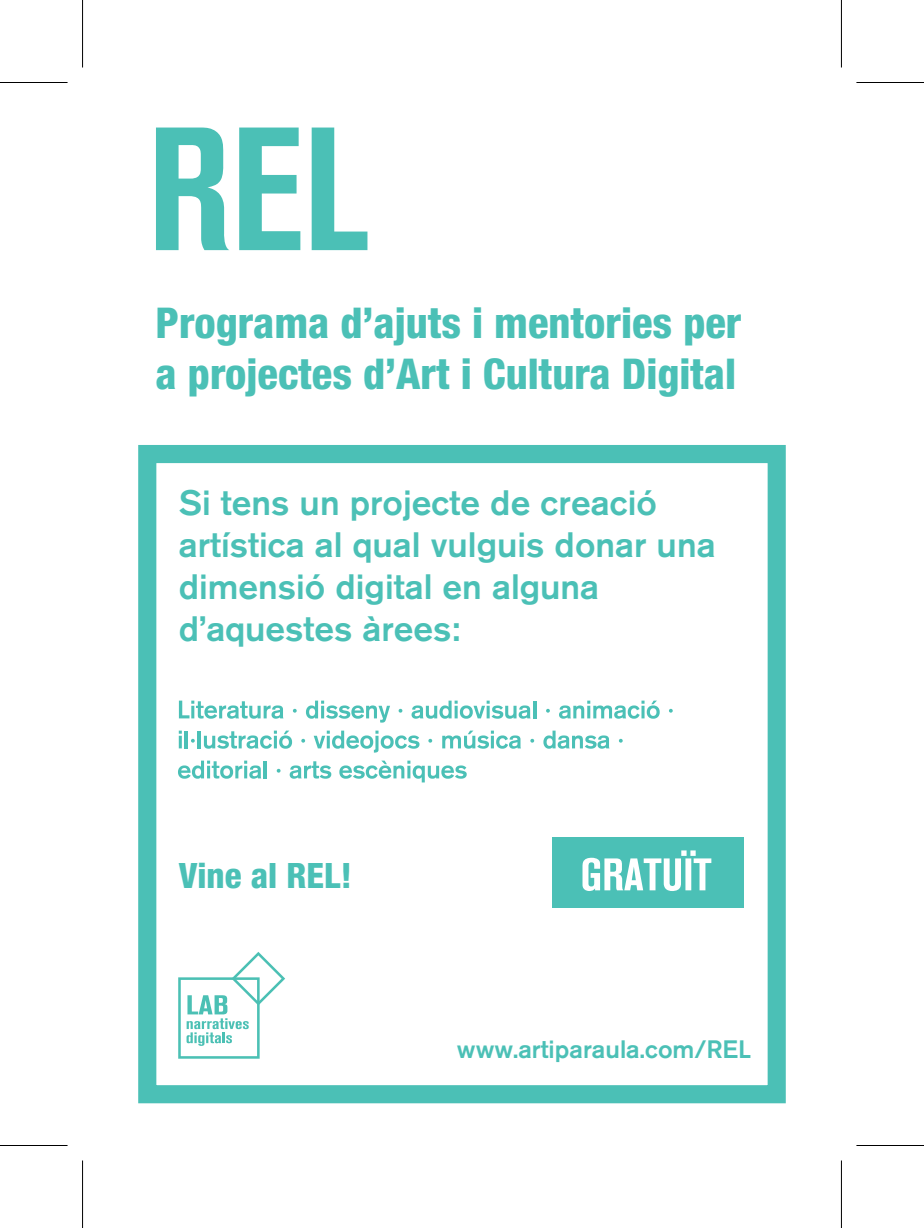
<style>
.page{position:relative;width:924px;height:1228px;background:#fff}
.page>*{position:absolute;margin:0;border:0;box-sizing:border-box;transform-origin:0 0}
.t1{font:800 condensed 42.5px/51px "Helvetica Neue LT Std";color:#4bc0b6}
.t2{font:500 35px/42px "Akzidenz Grotesk BQ";color:#4bc0b6}
.t3{font:800 condensed 35px "Helvetica Neue LT Std";color:#4bc0b6}
.t4{font:500 25px "Akzidenz Grotesk BQ";color:#4bc0b6}
</style>
<div class="page">
<div style="left:552px;top:837px;width:191px;height:70px;background:#4bc0b6"></div>
<svg style="left:156px;top:128px;width:73px;height:122px"></svg>
<svg style="left:239px;top:128px;width:61px;height:122px"></svg>
<svg style="left:311px;top:128px;width:56px;height:122px"></svg>
<div style="left:138px;top:445px;width:647px;height:658px;border:18px solid #4bc0b6"></div>
<svg style="left:179px;top:701px;width:104px;height:18px"></svg>
<svg style="left:293px;top:709px;width:3px;height:4px"></svg>
<svg style="left:306px;top:701px;width:84px;height:22px"></svg>
<svg style="left:398px;top:709px;width:4px;height:4px"></svg>
<svg style="left:411px;top:701px;width:119px;height:18px"></svg>
<hr style="left:533px;top:701px;width:3px;height:17px;background:#4bc0b6">
<svg style="left:546px;top:709px;width:3px;height:4px"></svg>
<svg style="left:559px;top:701px;width:100px;height:18px"></svg>
<svg style="left:669px;top:709px;width:3px;height:4px"></svg>
<svg style="left:179px;top:731px;width:3px;height:17px"></svg>
<hr style="left:185px;top:731px;width:3px;height:17px;background:#4bc0b6">
<svg style="left:191px;top:739px;width:4px;height:4px"></svg>
<hr style="left:198px;top:731px;width:3px;height:17px;background:#4bc0b6">
<svg style="left:204px;top:731px;width:88px;height:18px"></svg>
<svg style="left:301px;top:739px;width:4px;height:4px"></svg>
<svg style="left:313px;top:731px;width:106px;height:22px"></svg>
<svg style="left:428px;top:739px;width:4px;height:4px"></svg>
<svg style="left:442px;top:731px;width:79px;height:18px"></svg>
<svg style="left:530px;top:739px;width:4px;height:4px"></svg>
<svg style="left:543px;top:731px;width:66px;height:18px"></svg>
<svg style="left:618px;top:739px;width:4px;height:4px"></svg>
<svg style="left:178px;top:761px;width:83px;height:18px"></svg>
<hr style="left:263px;top:761px;width:3px;height:17px;background:#4bc0b6">
<svg style="left:277px;top:769px;width:3px;height:4px"></svg>
<svg style="left:289px;top:761px;width:42px;height:18px"></svg>
<svg style="left:339px;top:761px;width:127px;height:21px"></svg>
<svg style="left:178px;top:952px;width:107px;height:107px"></svg>
<svg style="left:582px;top:850px;width:129px;height:41px"></svg>
<hr style="left:0;top:82px;width:68px;height:1px;background:#000">
<hr style="left:856px;top:82px;width:67px;height:1px;background:#000">
<hr style="left:0;top:1145px;width:68px;height:1px;background:#000">
<hr style="left:856px;top:1145px;width:67px;height:1px;background:#000">
<hr style="left:82px;top:0;width:1px;height:68px;background:#000">
<hr style="left:82px;top:1160px;width:1px;height:68px;background:#000">
<hr style="left:840px;top:0;width:1px;height:68px;background:#000">
<hr style="left:840px;top:1160px;width:1px;height:68px;background:#000">
<p class="t1" style="left:156px;top:296px;width:587px">Programa d’ajuts i mentories per a projectes d’Art i Cultura Digital</p>
<p class="t2" style="left:179px;top:481px;width:538px">Si tens un projecte de creació artística al qual vulguis donar una dimensió digital en alguna d’aquestes àrees:</p>
<p class="t3" style="left:179px;top:854px;width:175px">Vine al REL!</p>
<p class="t4" style="left:457px;top:1034px;width:296px">www.artiparaula.com/REL</p>
</div>
